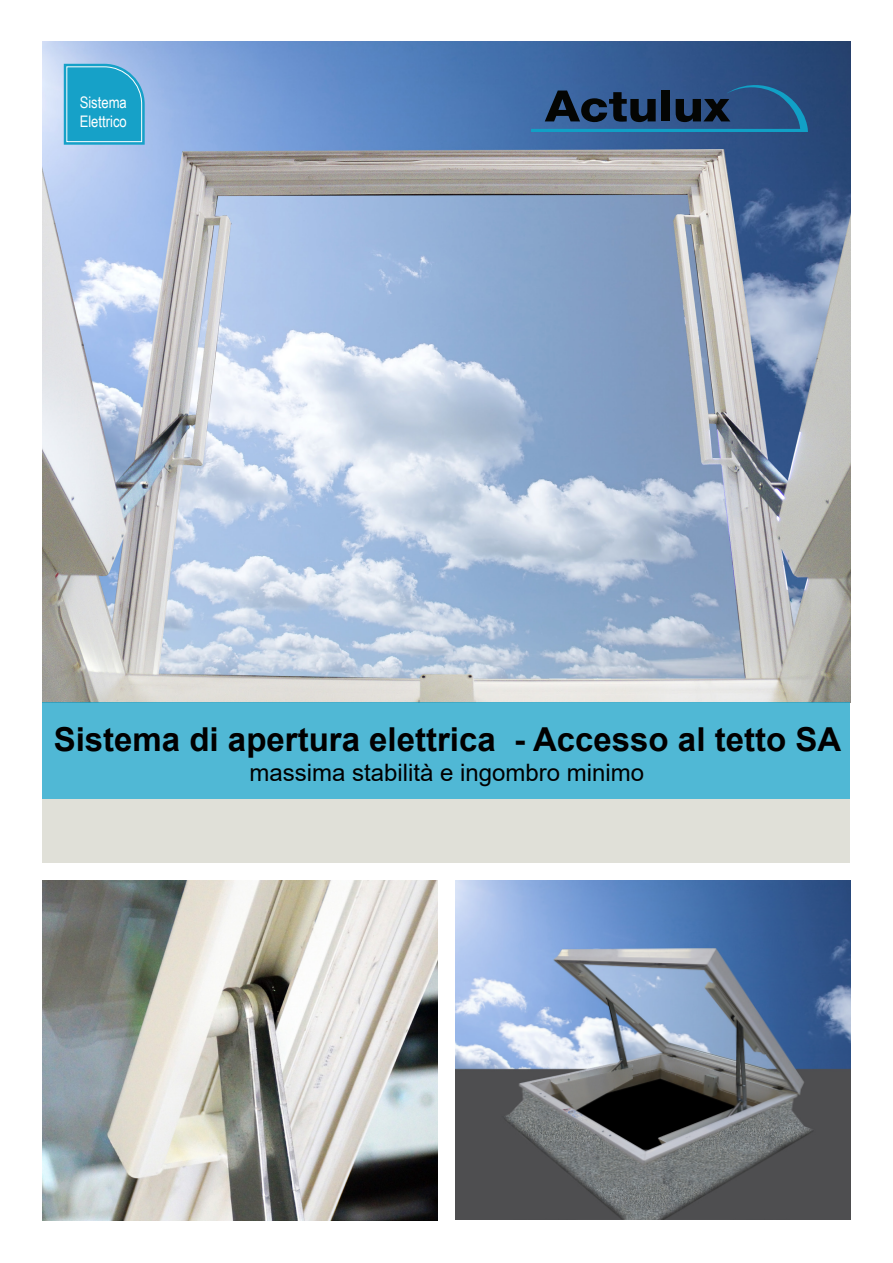
<style>
.page{position:relative;width:893px;height:1263px;background:#fff}
.page>*{position:absolute;margin:0;border:0;box-sizing:border-box;transform-origin:0 0}
.Hovedoverskrift{font:700 33px "Arial";color:#010000}
.Underoverskrift{font:24px "Arial";color:#010000}
.t1{font:15.9px "Arial Narrow";color:#fff}
</style>
<div class="page">
<img style="left:43px;top:41px;width:807px;height:661px">
<img style="left:43px;top:880px;width:395px;height:340px">
<img style="left:455px;top:880px;width:395px;height:340px">
<svg style="left:545px;top:91px;width:111px;height:31px;background:#1f3553"></svg>
<div style="left:661px;top:91px;width:9px;height:30px;background:#040503"></div>
<hr style="left:531px;top:129px;width:277px;height:3px;background:#11a0c6">
<svg style="left:676px;top:85px;width:132px;height:45px;background:#254c78"></svg>
<div style="left:43px;top:702px;width:807px;height:97px;background:#50b8d5"></div>
<svg style="left:64px;top:64px;width:81px;height:81px;background:#28a6cc"></svg>
<div style="left:43px;top:799px;width:807px;height:64px;background:#e0e0d8"></div>
<p class="t1" style="left:80px;top:91px;width:49px">Sistema</p>
<p class="t1" style="left:80px;top:110px;width:49px">Elettrico</p>
<p class="Hovedoverskrift" style="left:54px;top:716px;width:789px">Sistema di apertura elettrica - Accesso al tetto SA</p>
<p class="Underoverskrift" style="left:249px;top:756px;width:396px">massima stabilità e ingombro minimo</p>
</div>
